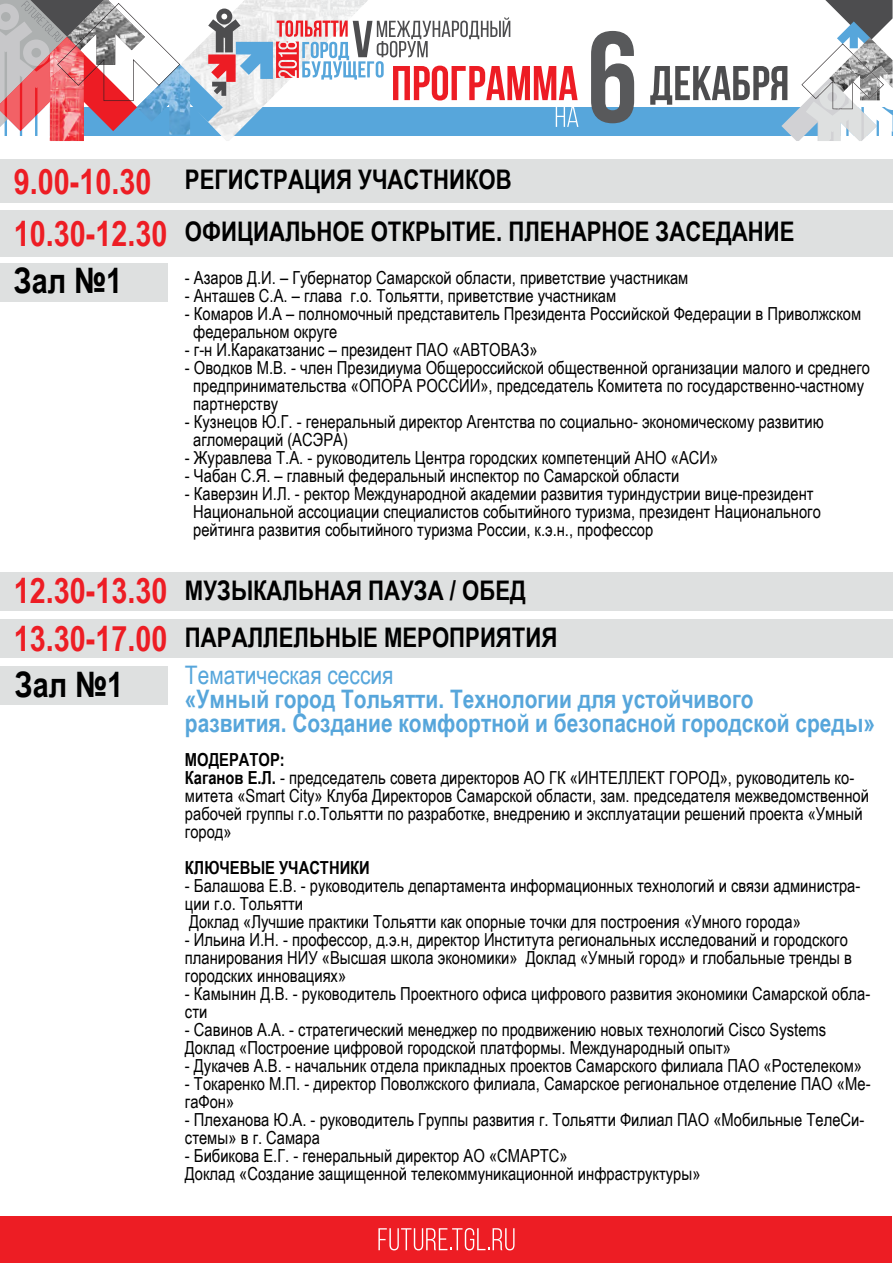
<style>
.page{position:relative;width:893px;height:1263px;background:#fff}
.page>*{position:absolute;margin:0;border:0;box-sizing:border-box;transform-origin:0 0}
.t1{font:700 129px "Bebas Neue";color:#58595b}
.t2{font:700 35.1px/47.2px "Arial Narrow";color:#ed1d24}
.t3{font:700 35.1px "Arial Narrow";color:#000}
.t4{font:700 27px/47.2px "Arial Narrow";color:#000}
.t5{font:700 25.5px/24px "Arial Narrow";color:#57a6db}
.t6{font:25.5px "Arial Narrow";color:#57a6db}
.t7{font:18px/18px "Arial Narrow";color:#000}
.t8{font:700 18px "Arial Narrow";color:#000}
.s1{font-weight:700}
</style>
<div class="page">
<div style="left:0;top:572px;width:893px;height:39px;background:#dee0e0"></div>
<div style="left:0;top:619px;width:893px;height:39px;background:#dee0e0"></div>
<div style="left:0;top:666px;width:168px;height:38px;background:#dee0e0"></div>
<div style="left:0;top:264px;width:168px;height:38px;background:#dee0e0"></div>
<div style="left:0;top:210px;width:893px;height:46px;background:#dee0e0"></div>
<div style="left:0;top:159px;width:893px;height:44px;background:#dee0e0"></div>
<div style="left:0;top:107px;width:893px;height:29px;background:#57a6db"></div>
<svg style="left:650px;top:0;width:242px;height:141px"></svg>
<svg style="left:0;top:0;width:578px;height:141px"></svg>
<div style="left:1px;top:1216px;width:891px;height:46px;background:#ed1d24"></div>
<svg style="left:378px;top:1228px;width:136px;height:22px"></svg>
<h1 class="t1" style="left:587px;top:7px;width:53px">6</h1>
<h2 class="t2" style="left:14px;top:156px;width:139px">9.00-10.30</h2>
<h3 class="t4" style="left:185px;top:154px;width:59px">Регистраци</h3>
<h3 class="t4" style="left:336px;top:154px;width:68px">я участнико</h3>
<h3 class="t4" style="left:496px;top:154px;width:17px">в</h3>
<h2 class="t2" style="left:14px;top:208px;width:155px">10.30-12.30</h2>
<h3 class="t4" style="left:185px;top:206px;width:611px">ОФИЦИАЛЬНОЕ ОТКРЫТИЕ. ПЛЕНАРНОЕ ЗАСЕДАНИЕ</h3>
<h2 class="t3" style="left:14px;top:254px;width:110px">Зал №1</h2>
<p class="t7" style="left:185px;top:268px;width:505px">- Азаров Д.И. – Губернатор Самарской области, приветствие участникам</p>
<p class="t7" style="left:185px;top:286px;width:433px">- Анташев С.А. – глава г.о. Тольятти, приветствие участникам</p>
<p class="t7" style="left:193px;top:304px;width:669px;text-indent:-8px">- Комаров И.А – полномочный представитель Президента Российской Федерации в Приволжском федеральном округе</p>
<p class="t7" style="left:185px;top:340px;width:354px">- г-н И.Каракатзанис – президент ПАО «АВТОВАЗ»</p>
<p class="t7" style="left:193px;top:358px;width:678px;text-indent:-8px">- Оводков М.В. - член Президиума Общероссийской общественной организации малого и среднего предпринимательства «ОПОРА РОССИИ», председатель Комитета по государственно-частному партнерству</p>
<p class="t7" style="left:193px;top:412px;width:632px;text-indent:-8px">- Кузнецов Ю.Г. - генеральный директор Агентства по социально- экономическому развитию агломераций (АСЭРА)</p>
<p class="t7" style="left:185px;top:448px;width:535px">- Журавлева Т.А. - руководитель Центра городских компетенций АНО «АСИ»</p>
<p class="t7" style="left:185px;top:466px;width:496px">- Чабан С.Я. – главный федеральный инспектор по Самарской области</p>
<p class="t7" style="left:193px;top:484px;width:629px;text-indent:-8px">- Каверзин И.Л. - ректор Международной академии развития туриндустрии вице-президент<br>Национальной ассоциации специалистов событийного туризма, президент Национального рейтинга развития событийного туризма России, к.э.н., профессор</p>
<h2 class="t2" style="left:14px;top:566px;width:155px">12.30-13.30<br>13.30-17.00</h2>
<h2 class="t3" style="left:15px;top:658px;width:110px">Зал №1</h2>
<h3 class="t4" style="left:185px;top:565px;width:372px;text-indent:161px">я пауза / Обед<br>ПАРАЛЛЕЛЬНЫЕ МЕРОПРИЯТИЯ</h3>
<h3 class="t6" style="left:185px;top:656px;width:210px">Тематическая сессия</h3>
<h3 class="t5" style="left:185px;top:686px;width:691px">«Умный город Тольятти. Технологии для устойчивого<br>развития. Создание комфортной и безопасной городской среды»</h3>
<h3 class="t4" style="left:185px;top:565px;width:50px">Музыкальна</h3>
<p class="t8" style="left:185px;top:746px;width:24px">Модератор</p>
<p class="t7" style="left:185px;top:750px;width:685px;text-indent:95px"><span class="s1">:<br>Каганов Е.Л.</span> - председатель совета директоров АО ГК «ИНТЕЛЛЕКТ ГОРОД», руководитель ко&shy;митета «Smart City» Клуба Директоров Самарской области, зам. председателя межведомственной рабочей группы г.о.Тольятти по разработке, внедрению и эксплуатации решений проекта «Умный город»</p>
<p class="t8" style="left:185px;top:854px;width:125px">Ключевые участники</p>
<p class="t7" style="left:185px;top:876px;width:677px">- Балашова Е.В. - руководитель департамента информационных технологий и связи администра&shy;ции г.о. Тольятти<br>Доклад «Лучшие практики Тольятти как опорные точки для построения «Умного города»</p>
<p class="t7" style="left:185px;top:930px;width:668px">- Ильина И.Н. - профессор, д.э.н, директор Института региональных исследований и городского планирования НИУ «Высшая школа экономики» Доклад «Умный город» и глобальные тренды в городских инновациях»</p>
<p class="t7" style="left:185px;top:984px;width:687px">- Камынин Д.В. - руководитель Проектного офиса цифрового развития экономики Самарской обла&shy;сти</p>
<p class="t7" style="left:185px;top:1020px;width:643px">- Савинов А.А. - стратегический менеджер по продвижению новых технологий Cisco Systems<br>Доклад «Построение цифровой городской платформы. Международный опыт»</p>
<p class="t7" style="left:185px;top:1056px;width:679px">- Дукачев А.В. - начальник отдела прикладных проектов Самарского филиала ПАО «Ростелеком»</p>
<p class="t7" style="left:185px;top:1074px;width:687px">- Токаренко М.П. - директор Поволжского филиала, Самарское региональное отделение ПАО «Ме&shy;гаФон»</p>
<p class="t7" style="left:185px;top:1110px;width:681px">- Плеханова Ю.А. - руководитель Группы развития г. Тольятти Филиал ПАО «Мобильные ТелеСи&shy;стемы» в г. Самара</p>
<p class="t7" style="left:185px;top:1146px;width:517px">- Бибикова Е.Г. - генеральный директор АО «СМАРТС»<br>Доклад «Создание защищенной телекоммуникационной инфраструктуры»</p>
</div>
